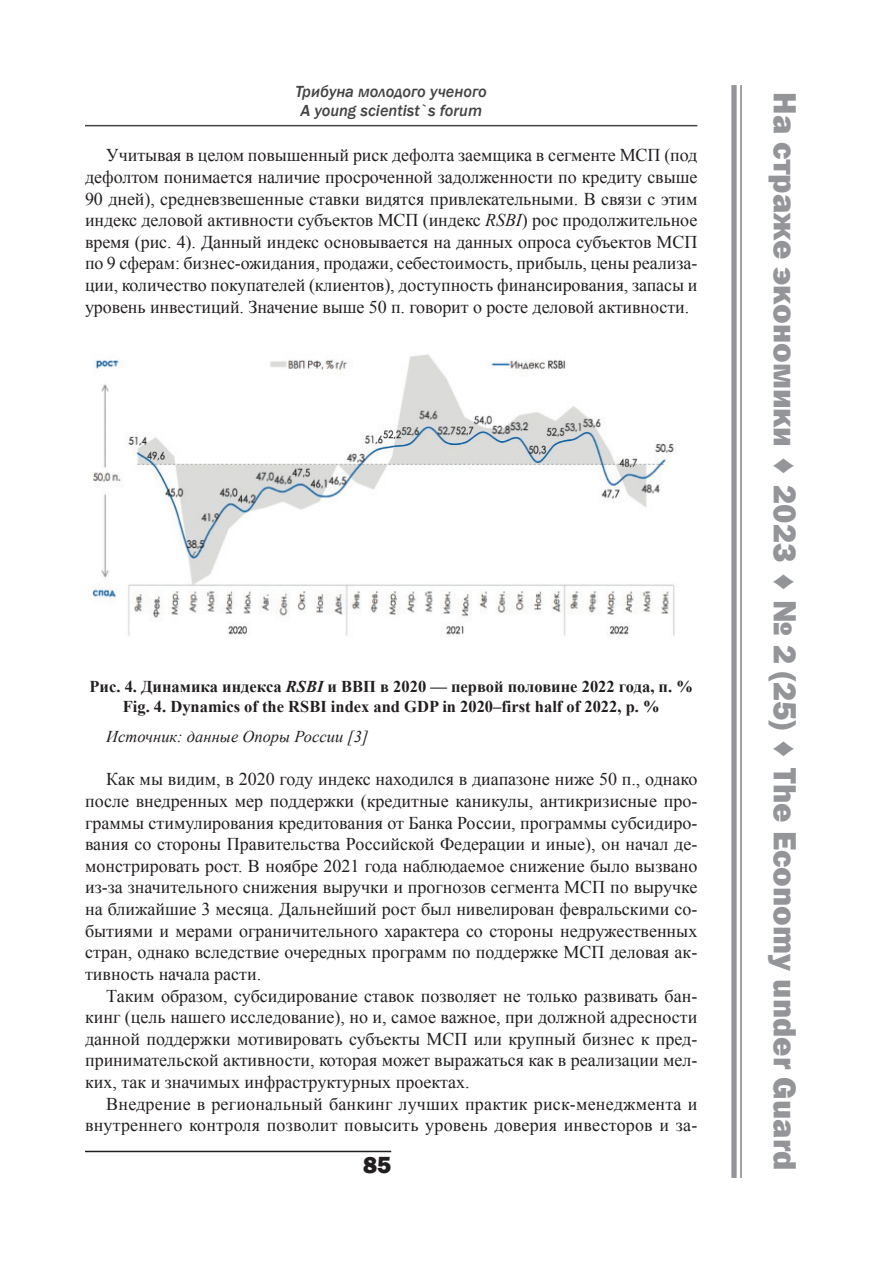
<style>
.page{position:relative;width:893px;height:1263px;background:#fff}
.page>*{position:absolute;margin:0;border:0;box-sizing:border-box;transform-origin:0 0}
.t1{font:800 33px "Franklin Gothic";color:#939598}
.t2{font:800 24px "Franklin Gothic";color:#231f20}
.BodyText{font:18px/21.6px "Times New Roman";color:#231f20;text-align:justify}
.Рисунок{font:700 16.5px "Times New Roman";color:#231f20}
.t3{font:italic 500 16.5px/19.8px "Franklin Gothic";color:#444}
.Источник{font:italic 16.5px "Times New Roman";color:#231f20}
.s1{font-style:italic}
</style>
<div class="page">
<hr style="left:85px;top:1151px;width:306px;height:1px;background:#231f20">
<hr style="left:740px;top:85px;width:2px;height:1093px;background:#939598">
<div style="left:731px;top:85px;width:6px;height:1093px;background:#939598"></div>
<hr style="left:85px;top:125px;width:612px;height:1px;background:#444">
<img style="left:92px;top:354px;width:583px;height:282px">
<p class="t3" style="left:295px;top:81px;width:193px">Трибуна молодого ученого<br>A young scientist`s forum</p>
<p class="BodyText" style="left:85px;top:144px;width:614px;text-indent:21px">Учитывая в целом повышенный риск дефолта заемщика в сегменте МСП (под дефолтом понимается наличие просроченной задолженности по кредиту свыше 90 дней), средневзвешенные ставки видятся привлекательными. В связи с этим индекс деловой активности субъектов МСП (индекс <span class="s1">RSBI</span>) рос продолжительное время (рис. 4). Данный индекс основывается на данных опроса субъектов МСП по 9 сферам: бизнес-ожидания, продажи, себестоимость, прибыль, цены реализа&shy;ции, количество покупателей (клиентов), доступность финансирования, запасы и уровень инвестиций. Значение выше 50 п. говорит о росте деловой активности.</p>
<p class="Рисунок" style="left:90px;top:675px;width:605px">Рис. 4. Динамика индекса <span class="s1">RSBI</span> и ВВП в 2020 — первой половине 2022 года, п. %</p>
<p class="Рисунок" style="left:123px;top:694px;width:538px">Fig. 4. Dynamics of the RSBI index and GDP in 2020–first half of 2022, p. %</p>
<p class="Источник" style="left:106px;top:725px;width:264px">Источник: данные Опоры России [3]</p>
<p class="BodyText" style="left:85px;top:768px;width:614px;text-indent:21px">Как мы видим, в 2020 году индекс находился в диапазоне ниже 50 п., однако после внедренных мер поддержки (кредитные каникулы, антикризисные про&shy;граммы стимулирования кредитования от Банка России, программы субсидиро&shy;вания со стороны Правительства Российской Федерации и иные), он начал де&shy;монстрировать рост. В ноябре 2021 года наблюдаемое снижение было вызвано из-за значительного снижения выручки и прогнозов сегмента МСП по выручке на ближайшие 3 месяца. Дальнейший рост был нивелирован февральскими со&shy;бытиями и мерами ограничительного характера со стороны недружественных стран, однако вследствие очередных программ по поддержке МСП деловая ак&shy;тивность начала расти.</p>
<p class="BodyText" style="left:85px;top:984px;width:614px;text-indent:21px">Таким образом, субсидирование ставок позволяет не только развивать бан&shy;кинг (цель нашего исследование), но и, самое важное, при должной адресности данной поддержки мотивировать субъекты МСП или крупный бизнес к пред&shy;принимательской активности, которая может выражаться как в реализации мел&shy;ких, так и значимых инфраструктурных проектах.</p>
<p class="BodyText" style="left:85px;top:1092px;width:614px;text-align:right">Внедрение в региональный банкинг лучших практик риск-менеджмента и внутреннего контроля позволит повысить уровень доверия инвесторов и за-</p>
<h2 class="t2" style="left:363px;top:1150px;width:30px">85</h2>
<h1 class="t1" style="left:806px;top:92px;width:1080px;rotate:90deg">На страже экономики ♦ 2023 ♦ № 2 (25) ♦ The Economy under Guard</h1>
</div>
